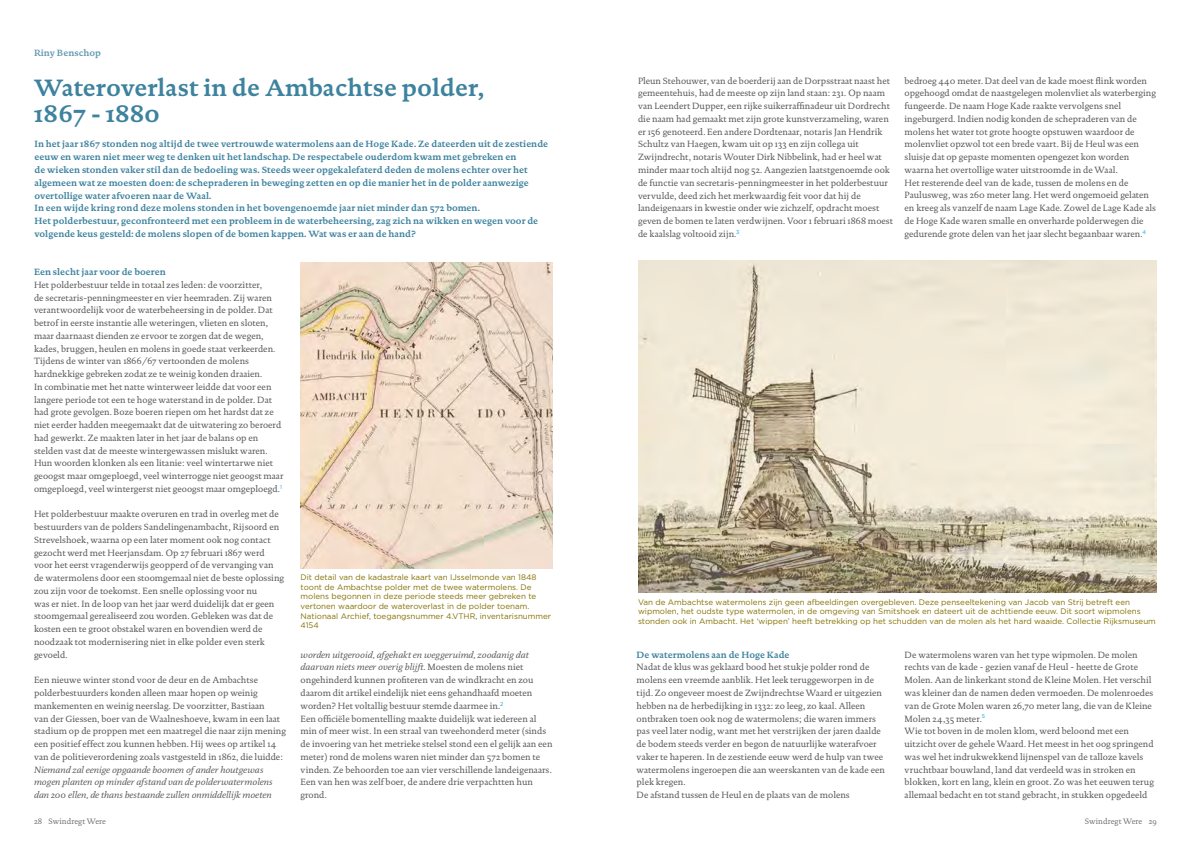
<style>
.page{position:relative;width:1191px;height:842px;background:#fff}
.page>*{position:absolute;margin:0;border:0;box-sizing:border-box;transform-origin:0 0}
.t1{font:700 24px "DTL Documenta TOT";color:#3d829e}
.t2{font:700 24px "DTL Documenta TOT Caps";color:#3d829e}
.t3{font:9.2px/12.8px "DTL Documenta TOT";color:#575756}
.t4{font:700 9.2px/12.8px "DTL Documenta TOT";color:#3d829e}
.t5{font:700 9.2px "DTL Documenta TOT";color:#659ab3}
.t6{font:8px/9.6px "Gotham";color:#847100}
.t7{font:8px "DTL Documenta TOT";color:#706f6f}
.s1{font-family:"DTL Documenta TOT Caps"}
.s2{font-style:italic}
.s3{font-family:"DTL Documenta TOT Caps";font-style:italic}
</style>
<div class="page">
<img style="left:300px;top:262px;width:253px;height:306px">
<img style="left:638px;top:261px;width:519px;height:331px">
<p class="t5" style="left:34px;top:47px;width:69px">Riny Benschop</p>
<h1 class="t1" style="left:34px;top:73px;width:451px">Wateroverlast in de Ambachtse polder,</h1>
<h1 class="t2" style="left:34px;top:99px;width:127px">1867 - 1880</h1>
<p class="t4" style="left:34px;top:138px;width:515px">In het jaar <span class="s1">1867</span> stonden nog altijd de twee vertrouwde watermolens aan de Hoge Kade. Ze dateerden uit de zestiende eeuw en waren niet meer weg te denken uit het landschap. De respectabele ouderdom kwam met gebreken en<br>de wieken stonden vaker stil dan de bedoeling was. Steeds weer opgekalefaterd deden de molens echter over het algemeen wat ze moesten doen: de schepraderen in beweging zetten en op die manier het in de polder aanwezige overtollige water afvoeren naar de Waal.<br>In een wijde kring rond deze molens stonden in het bovengenoemde jaar niet minder dan <span class="s1">572</span> bomen.<br>Het polderbestuur, geconfronteerd met een probleem in de waterbeheersing, zag zich na wikken en wegen voor de volgende keus gesteld: de molens slopen of de bomen kappen. Wat was er aan de hand?</p>
<p class="t4" style="left:34px;top:265px;width:133px">Een slecht jaar voor de boeren</p>
<p class="t3" style="left:34px;top:278px;width:251px">Het polderbestuur telde in totaal zes leden: de voorzitter,<br>de secretaris-penningmeester en vier heemraden. Zij waren verantwoordelijk voor de waterbeheersing in de polder. Dat betrof in eerste instantie alle weteringen, vlieten en sloten, maar daarnaast dienden ze ervoor te zorgen dat de wegen, kades, bruggen, heulen en molens in goede staat verkeerden.<br>Tijdens de winter van <span class="s1">1866/67</span> vertoonden de molens hardnekkige gebreken zodat ze te weinig konden draaien.<br>In combinatie met het natte winterweer leidde dat voor een langere periode tot een te hoge waterstand in de polder. Dat had grote gevolgen. Boze boeren riepen om het hardst dat ze niet eerder hadden meegemaakt dat de uitwatering zo beroerd had gewerkt. Ze maakten later in het jaar de balans op en stelden vast dat de meeste wintergewassen mislukt waren.<br>Hun woorden klonken als een litanie: veel wintertarwe niet geoogst maar omgeploegd, veel winterrogge niet geoogst maar omgeploegd, veel wintergerst niet geoogst maar omgeploegd.<sup>1</sup></p>
<p class="t3" style="left:34px;top:508px;width:252px">Het polderbestuur maakte overuren en trad in overleg met de bestuurders van de polders Sandelingenambacht, Rijsoord en Strevelshoek, waarna op een later moment ook nog contact gezocht werd met Heerjansdam. Op <span class="s1">27</span> februari <span class="s1">1867</span> werd voor het eerst vragenderwijs geopperd of de vervanging van de watermolens door een stoomgemaal niet de beste oplossing zou zijn voor de toekomst. Een snelle oplossing voor nu<br>was er niet. In de loop van het jaar werd duidelijk dat er geen stoomgemaal gerealiseerd zou worden. Gebleken was dat de kosten een te groot obstakel waren en bovendien werd de noodzaak tot modernisering niet in elke polder even sterk gevoeld.</p>
<p class="t3" style="left:34px;top:674px;width:253px">Een nieuwe winter stond voor de deur en de Ambachtse polderbestuurders konden alleen maar hopen op weinig mankementen en weinig neerslag. De voorzitter, Bastiaan<br>van der Giessen, boer van de Waalneshoeve, kwam in een laat stadium op de proppen met een maatregel die naar zijn mening een positief effect zou kunnen hebben. Hij wees op artikel <span class="s1">14 </span>van de politieverordening zoals vastgesteld in <span class="s1">1862</span>, die luidde:<br><span class="s2">Niemand zal eenige opgaande boomen of ander houtgewas mogen planten op minder afstand van de polderwatermolens dan</span> <span class="s3">200</span> <span class="s2">ellen, de thans bestaande zullen onmiddellijk moeten</span></p>
<p class="t7" style="left:34px;top:816px;width:73px"><span class="s1">28</span> Swindregt Were</p>
<p class="t6" style="left:300px;top:572px;width:252px">Dit detail van de kadastrale kaart van IJsselmonde van 1848 toont de Ambachtse polder met de twee watermolens. De molens begonnen in deze periode steeds meer gebreken te vertonen waardoor de wateroverlast in de polder toenam.<br>Nationaal Archief, toegangsnummer 4.VTHR, inventarisnummer 4154</p>
<p class="t3" style="left:300px;top:648px;width:253px"><span class="s2">worden uitgerooid, afgehakt en weggeruimd, zoodanig dat daarvan niets meer overig blijft</span>. Moesten de molens niet ongehinderd kunnen profiteren van de windkracht en zou daarom dit artikel eindelijk niet eens gehandhaafd moeten worden? Het voltallig bestuur stemde daarmee in.<sup>2<br></sup>Een officiële bomentelling maakte duidelijk wat iedereen al min of meer wist. In een straal van tweehonderd meter (sinds de invoering van het metrieke stelsel stond een el gelijk aan een meter) rond de molens waren niet minder dan <span class="s1">572</span> bomen te vinden. Ze behoorden toe aan vier verschillende landeigenaars.<br>Een van hen was zelf boer, de andere drie verpachtten hun grond.</p>
<p class="t3" style="left:638px;top:74px;width:256px">Pleun Stehouwer, van de boerderij aan de Dorpsstraat naast het gemeentehuis, had de meeste op zijn land staan: <span class="s1">231</span>. Op naam van Leendert Dupper, een rijke suikerraffinadeur uit Dordrecht die naam had gemaakt met zijn grote kunstverzameling, waren er <span class="s1">156</span> genoteerd. Een andere Dordtenaar, notaris Jan Hendrik Schultz van Haegen, kwam uit op <span class="s1">133</span> en zijn collega uit Zwijndrecht, notaris Wouter Dirk Nibbelink, had er heel wat minder maar toch altijd nog <span class="s1">52</span>. Aangezien laatstgenoemde ook de functie van secretaris-penningmeester in het polderbestuur vervulde, deed zich het merkwaardig feit voor dat hij de landeigenaars in kwestie onder wie zichzelf, opdracht moest geven de bomen te laten verdwijnen. Voor <span class="s1">1</span> februari <span class="s1">1868</span> moest de kaalslag voltooid zijn.<sup>3</sup></p>
<p class="t3" style="left:904px;top:74px;width:253px">bedroeg <span class="s1">440</span> meter. Dat deel van de kade moest flink worden opgehoogd omdat de naastgelegen molenvliet als waterberging fungeerde. De naam Hoge Kade raakte vervolgens snel ingeburgerd. Indien nodig konden de schepraderen van de molens het water tot grote hoogte opstuwen waardoor de molenvliet opzwol tot een brede vaart. Bij de Heul was een sluisje dat op gepaste momenten opengezet kon worden waarna het overtollige water uitstroomde in de Waal.<br>Het resterende deel van de kade, tussen de molens en de Paulusweg, was <span class="s1">260</span> meter lang. Het werd ongemoeid gelaten en kreeg als vanzelf de naam Lage Kade. Zowel de Lage Kade als de Hoge Kade waren smalle en onverharde polderwegen die gedurende grote delen van het jaar slecht begaanbaar waren.<sup>4</sup></p>
<p class="t6" style="left:638px;top:597px;width:519px">Van de Ambachtse watermolens zijn geen afbeeldingen overgebleven. Deze penseeltekening van Jacob van Strij betreft een wipmolen, het oudste type watermolen, in de omgeving van Smitshoek en dateert uit de achttiende eeuw. Dit soort wipmolens stonden ook in Ambacht. Het ‘wippen’ heeft betrekking op het schudden van de molen als het hard waaide. Collectie Rijksmuseum</p>
<p class="t4" style="left:636px;top:648px;width:154px">De watermolens aan de Hoge Kade</p>
<p class="t3" style="left:636px;top:661px;width:250px">Nadat de klus was geklaard bood het stukje polder rond de molens een vreemde aanblik. Het leek teruggeworpen in de tijd. Zo ongeveer moest de Zwijndrechtse Waard er uitgezien hebben na de herbedijking in <span class="s1">1332</span>: zo leeg, zo kaal. Alleen ontbraken toen ook nog de watermolens; die waren immers pas veel later nodig, want met het verstrijken der jaren daalde de bodem steeds verder en begon de natuurlijke waterafvoer vaker te haperen. In de zestiende eeuw werd de hulp van twee watermolens ingeroepen die aan weerskanten van de kade een plek kregen.<br>De afstand tussen de Heul en de plaats van de molens</p>
<p class="t3" style="left:904px;top:648px;width:251px">De watermolens waren van het type wipmolen. De molen rechts van de kade - gezien vanaf de Heul - heette de Grote Molen. Aan de linkerkant stond de Kleine Molen. Het verschil was kleiner dan de namen deden vermoeden. De molenroedes van de Grote Molen waren <span class="s1">26,70</span> meter lang, die van de Kleine Molen <span class="s1">24,35</span> meter.<sup>5<br></sup>Wie tot boven in de molen klom, werd beloond met een uitzicht over de gehele Waard. Het meest in het oog springend was wel het indrukwekkend lijnenspel van de talloze kavels vruchtbaar bouwland, land dat verdeeld was in stroken en blokken, kort en lang, klein en groot. Zo was het eeuwen terug allemaal bedacht en tot stand gebracht, in stukken opgedeeld</p>
<p class="t7" style="left:1084px;top:816px;width:74px">Swindregt Were <span class="s1">29</span></p>
</div>
